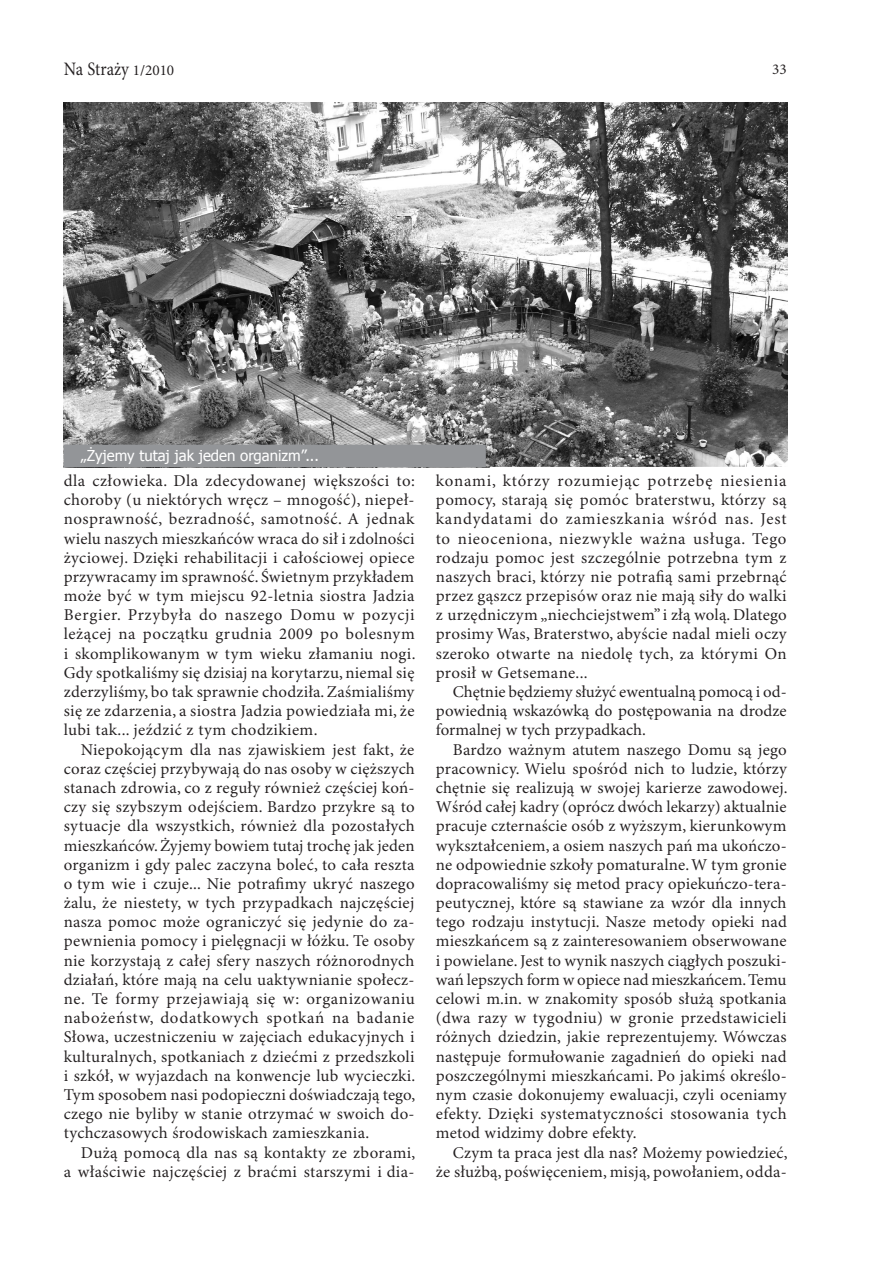
<style>
.page{position:relative;width:893px;height:1263px;background:#fff}
.page>*{position:absolute;margin:0;border:0;box-sizing:border-box;transform-origin:0 0}
.t1{font:18.9px "Minion Pro";color:#231f20;scale:.87 1}
.t2{font:16.5px/19.2px "Minion Pro";letter-spacing:.015em;color:#231f20;text-align:justify}
.t3{font:15px "Tahoma";color:#fff}
.t4{font:15px "Minion Pro";color:#231f20}
.s1{font-size:15px}
</style>
<div class="page">
<img style="left:64px;top:102px;width:723px;height:365px">
<div style="left:64px;top:445px;width:422px;height:22px;background:#939598"></div>
<p class="t1" style="left:64px;top:57px;width:128px">Na Straży <span class="s1">1/2010</span></p>
<p class="t4" style="left:772px;top:60px;width:16px">33</p>
<p class="t3" style="left:81px;top:445px;width:240px">„Żyjemy tutaj jak jeden organizm”...</p>
<p class="t2" style="left:64px;top:471px;width:353px">dla człowieka. Dla zdecydowanej większości to: choroby (u niektórych wręcz – mnogość), niepeł&shy;nosprawność, bezradność, samotność. A jednak wielu naszych mieszkańców wraca do sił i zdolności życiowej. Dzięki rehabilitacji i całościowej opiece przywracamy im sprawność. Świetnym przykładem może być w tym miejscu 92-letnia siostra Jadzia Bergier. Przybyła do naszego Domu w pozycji leżącej na początku grudnia 2009 po bolesnym i skomplikowanym w tym wieku złamaniu nogi.<br>Gdy spotkaliśmy się dzisiaj na korytarzu, niemal się zderzyliśmy, bo tak sprawnie chodziła. Zaśmialiśmy się ze zdarzenia, a siostra Jadzia powiedziała mi, że lubi tak... jeździć z tym chodzikiem.</p>
<p class="t2" style="left:64px;top:740px;width:353px;text-indent:17px">Niepokojącym dla nas zjawiskiem jest fakt, że coraz częściej przybywają do nas osoby w cięższych stanach zdrowia, co z reguły również częściej koń&shy;czy się szybszym odejściem. Bardzo przykre są to sytuacje dla wszystkich, również dla pozostałych mieszkańców. Żyjemy bowiem tutaj trochę jak jeden organizm i gdy palec zaczyna boleć, to cała reszta o tym wie i czuje... Nie potrafimy ukryć naszego żalu, że niestety, w tych przypadkach najczęściej nasza pomoc może ograniczyć się jedynie do za&shy;pewnienia pomocy i pielęgnacji w łóżku. Te osoby nie korzystają z całej sfery naszych różnorodnych działań, które mają na celu uaktywnianie społecz&shy;ne. Te formy przejawiają się w: organizowaniu nabożeństw, dodatkowych spotkań na badanie Słowa, uczestniczeniu w zajęciach edukacyjnych i kulturalnych, spotkaniach z dziećmi z przedszkoli i szkół, w wyjazdach na konwencje lub wycieczki.<br>Tym sposobem nasi podopieczni doświadczają tego, czego nie byliby w stanie otrzymać w swoich do&shy;tychczasowych środowiskach zamieszkania.</p>
<p class="t2" style="left:64px;top:1143px;width:353px;text-align:right">Dużą pomocą dla nas są kontakty ze zborami,<br>a właściwie najczęściej z braćmi starszymi i dia-</p>
<p class="t2" style="left:436px;top:471px;width:352px">konami, którzy rozumiejąc potrzebę niesienia pomocy, starają się pomóc braterstwu, którzy są kandydatami do zamieszkania wśród nas. Jest to nieoceniona, niezwykle ważna usługa. Tego rodzaju pomoc jest szczególnie potrzebna tym z naszych braci, którzy nie potrafią sami przebrnąć przez gąszcz przepisów oraz nie mają siły do walki z urzędniczym „niechciejstwem” i złą wolą. Dlatego prosimy Was, Braterstwo, abyście nadal mieli oczy szeroko otwarte na niedolę tych, za którymi On prosił w Getsemane...</p>
<p class="t2" style="left:436px;top:683px;width:352px;text-indent:17px">Chętnie będziemy służyć ewentualną pomocą i od&shy;powiednią wskazówką do postępowania na drodze formalnej w tych przypadkach.</p>
<p class="t2" style="left:436px;top:740px;width:353px;text-indent:17px">Bardzo ważnym atutem naszego Domu są jego pracownicy. Wielu spośród nich to ludzie, którzy chętnie się realizują w swojej karierze zawodowej.<br>Wśród całej kadry (oprócz dwóch lekarzy) aktualnie pracuje czternaście osób z wyższym, kierunkowym wykształceniem, a osiem naszych pań ma ukończo&shy;ne odpowiednie szkoły pomaturalne. W tym gronie dopracowaliśmy się metod pracy opiekuńczo-tera&shy;peutycznej, które są stawiane za wzór dla innych tego rodzaju instytucji. Nasze metody opieki nad mieszkańcem są z zainteresowaniem obserwowane i powielane. Jest to wynik naszych ciągłych poszuki&shy;wań lepszych form w opiece nad mieszkańcem. Temu celowi m.in. w znakomity sposób służą spotkania (dwa razy w tygodniu) w gronie przedstawicieli różnych dziedzin, jakie reprezentujemy. Wówczas następuje formułowanie zagadnień do opieki nad poszczególnymi mieszkańcami. Po jakimś określo&shy;nym czasie dokonujemy ewaluacji, czyli oceniamy efekty. Dzięki systematyczności stosowania tych metod widzimy dobre efekty.</p>
<p class="t2" style="left:436px;top:1143px;width:353px;text-align:right">Czym ta praca jest dla nas? Możemy powiedzieć, że służbą, poświęceniem, misją, powołaniem, odda-</p>
</div>
